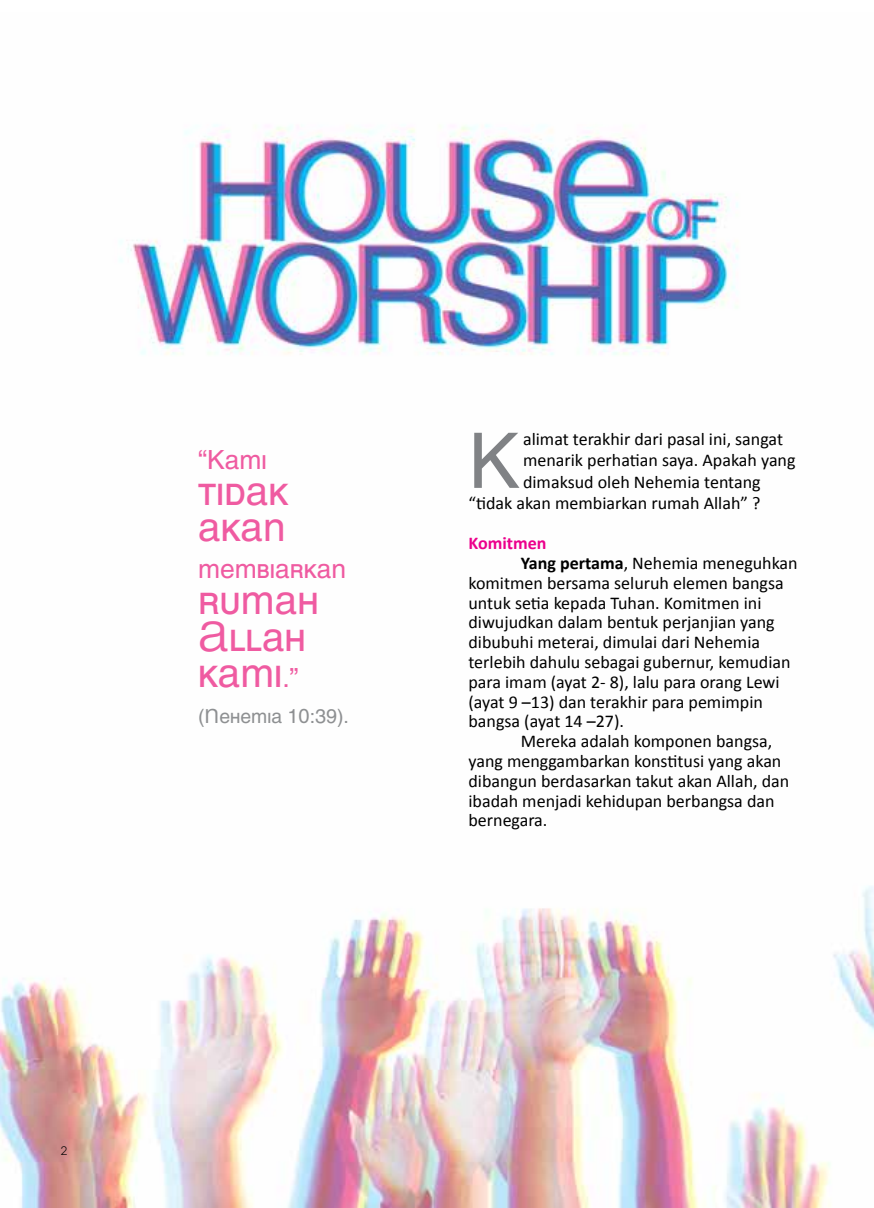
<style>
.page{position:relative;width:874px;height:1208px;background:#fff}
.page>*{position:absolute;margin:0;border:0;box-sizing:border-box;transform-origin:0 0}
.t1{font:83.4px "MEAN26 Sans";color:#808285}
.t2{font:44px/36.4px "MEAN26 Sans";color:#ef5ba1}
.t3{font:28.8px "MEAN26 Sans";color:#ef5ba1}
.t4{font:21px "MEAN26 Sans";color:#8e9092}
.t5{font:18px "Calibri";color:#000}
.t6{font:700 18px "Calibri";color:#ec008c}
.t7{font:300 14px "DIN Alternate";color:#000}
.s1{font-size:28.8px}
.s2{font-weight:700}
</style>
<div class="page">
<img style="left:0;top:124px;width:873px;height:1084px">
<p class="t7" style="left:61px;top:1141px;width:8px">2</p>
<h3 class="t3" style="left:198px;top:441px;width:70px">“Kami</h3>
<h2 class="t2" style="left:198px;top:470px;width:91px">tidak akan</h2>
<h3 class="t3" style="left:198px;top:550px;width:149px">membiarkan</h3>
<h2 class="t2" style="left:198px;top:579px;width:122px">rumah<br>Allah kami<span class="s1">.”</span></h2>
<p class="t4" style="left:198px;top:703px;width:152px">(Nehemia 10:39).</p>
<h1 class="t1" style="left:468px;top:408px;width:53px">K</h1>
<p class="t5" style="left:523px;top:427px;width:261px">alimat terakhir dari pasal ini, sangat</p>
<p class="t5" style="left:523px;top:449px;width:274px">menarik perhatian saya. Apakah yang</p>
<p class="t5" style="left:523px;top:470px;width:239px">dimaksud oleh Nehemia tentang</p>
<p class="t5" style="left:468px;top:492px;width:293px">“tidak akan membiarkan rumah Allah” ?</p>
<p class="t6" style="left:468px;top:531px;width:79px">Komitmen</p>
<p class="t5" style="left:520px;top:551px;width:278px"><span class="s2">Yang pertama</span>, Nehemia meneguhkan</p>
<p class="t5" style="left:468px;top:571px;width:316px">komitmen bersama seluruh elemen bangsa</p>
<p class="t5" style="left:468px;top:591px;width:294px">untuk setia kepada Tuhan. Komitmen ini</p>
<p class="t5" style="left:468px;top:611px;width:307px">diwujudkan dalam bentuk perjanjian yang</p>
<p class="t5" style="left:468px;top:631px;width:293px">dibubuhi meterai, dimulai dari Nehemia</p>
<p class="t5" style="left:468px;top:650px;width:323px">terlebih dahulu sebagai gubernur, kemudian</p>
<p class="t5" style="left:468px;top:670px;width:312px">para imam (ayat 2- 8), lalu para orang Lewi</p>
<p class="t5" style="left:468px;top:690px;width:296px">(ayat 9 –13) dan terakhir para pemimpin</p>
<p class="t5" style="left:468px;top:710px;width:157px">bangsa (ayat 14 –27).</p>
<p class="t5" style="left:520px;top:730px;width:253px">Mereka adalah komponen bangsa,</p>
<p class="t5" style="left:468px;top:749px;width:314px">yang menggambarkan konstitusi yang akan</p>
<p class="t5" style="left:468px;top:769px;width:322px">dibangun berdasarkan takut akan Allah, dan</p>
<p class="t5" style="left:468px;top:789px;width:307px">ibadah menjadi kehidupan berbangsa dan</p>
<p class="t5" style="left:468px;top:809px;width:80px">bernegara.</p>
</div>
